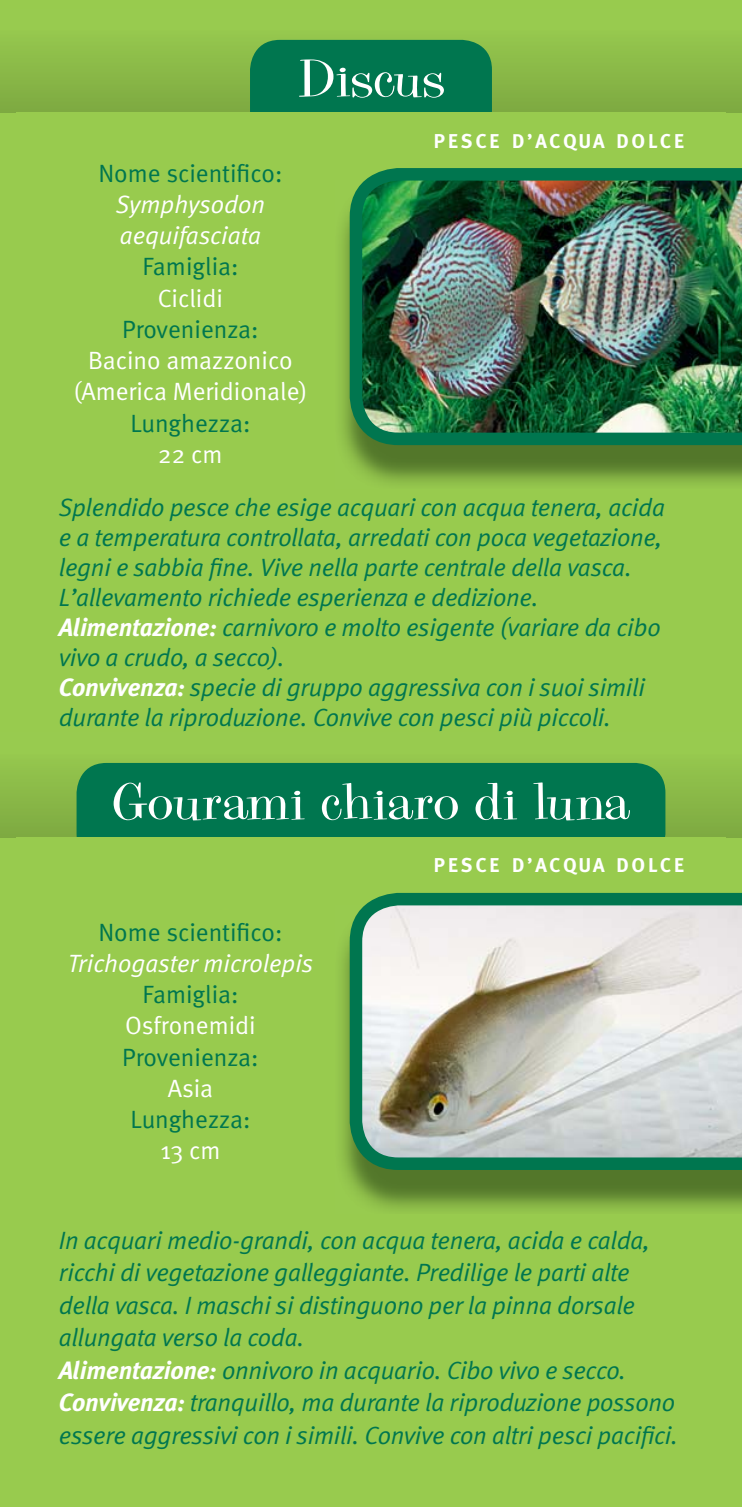
<style>
.page{position:relative;width:742px;height:1507px;background:#fff}
.page>*{position:absolute;margin:0;border:0;box-sizing:border-box;transform-origin:0 0}
.t1{font:55px "Pike";color:#fff;scale:1.3 1}
.t2{font:italic 25px/30px "Meta Normal";letter-spacing:-.01em;color:#00764f}
.t3{font:25px "Meta Normal";color:#00764f}
.t4{font:25px/31.2px "Meta Normal";color:#fff;text-align:center}
.t5{font:italic 25px/31.2px "Meta Normal";color:#fff}
.t6{font:700 20px "Meta";letter-spacing:.15em;color:#fff}
.s1{font-family:"Meta Plus";font-weight:700;color:#fff}
</style>
<div class="page">
<div style="left:0;top:0;width:741px;height:1506px;background:#98cb4e"></div>
<svg style="left:349px;top:893px;width:392px;height:277px;background:#b8c5ba"></svg>
<img style="left:349px;top:168px;width:392px;height:277px">
<div style="left:0;top:9px;width:741px;height:103px;background:linear-gradient(to bottom,#9bcf51,#7eaa41)"></div>
<div style="left:250px;top:40px;width:241px;height:100px;background:#00764f;border-radius:30px"></div>
<div style="left:16px;top:112px;width:709px;height:45px;background:#98cb4e"></div>
<div style="left:0;top:732px;width:741px;height:105px;background:linear-gradient(to bottom,#9bcf51,#7eaa41)"></div>
<div style="left:76px;top:763px;width:589px;height:100px;background:#00764f;border-radius:30px"></div>
<div style="left:16px;top:837px;width:709px;height:44px;background:#98cb4e"></div>
<h1 class="t1" style="left:297px;top:60px;width:115px">Discus</h1>
<p class="t3" style="left:98px;top:163px;width:185px">Nome scientifico:</p>
<p class="t5" style="left:116px;top:190px;width:151px">Symphysodon aequifasciata</p>
<p class="t3" style="left:142px;top:257px;width:97px">Famiglia:</p>
<p class="t4" style="left:158px;top:284px;width:67px">Ciclidi</p>
<p class="t3" style="left:122px;top:319px;width:138px">Provenienza:</p>
<p class="t4" style="left:73px;top:346px;width:235px">Bacino amazzonico (America Meridionale)</p>
<p class="t3" style="left:130px;top:413px;width:121px">Lunghezza:</p>
<p class="t4" style="left:158px;top:440px;width:66px">22 cm</p>
<p class="t6" style="left:433px;top:133px;width:251px">PESCE D’ACQUA DOLCE</p>
<p class="t2" style="left:59px;top:494px;width:607px">Splendido pesce che esige acquari con acqua tenera, acida e a temperatura controllata, arredati con poca vegetazione, legni e sabbia fine. Vive nella parte centrale della vasca.<br>L’allevamento richiede esperienza e dedizione.<br><span class="s1">Alimentazione:</span> carnivoro e molto esigente (variare da cibo vivo a crudo, a secco).<br><span class="s1">Convivenza:</span> specie di gruppo aggressiva con i suoi simili durante la riproduzione. Convive con pesci più piccoli.</p>
<h1 class="t1" style="left:112px;top:782px;width:400px">Gourami chiaro di luna</h1>
<p class="t3" style="left:98px;top:922px;width:185px">Nome scientifico:</p>
<p class="t5" style="left:68px;top:949px;width:247px">Trichogaster microlepis</p>
<p class="t3" style="left:142px;top:984px;width:97px">Famiglia:</p>
<p class="t4" style="left:125px;top:1012px;width:132px">Osfronemidi</p>
<p class="t3" style="left:122px;top:1047px;width:138px">Provenienza:</p>
<p class="t4" style="left:168px;top:1074px;width:47px">Asia</p>
<p class="t3" style="left:130px;top:1109px;width:121px">Lunghezza:</p>
<p class="t4" style="left:160px;top:1137px;width:62px">13 cm</p>
<p class="t6" style="left:433px;top:857px;width:251px">PESCE D’ACQUA DOLCE</p>
<p class="t2" style="left:59px;top:1226px;width:620px;line-height:32.5px">In acquari medio-grandi, con acqua tenera, acida e calda, ricchi di vegetazione galleggiante. Predilige le parti alte della vasca. I maschi si distinguono per la pinna dorsale allungata verso la coda.<br><span class="s1">Alimentazione:</span> onnivoro in acquario. Cibo vivo e secco.<br><span class="s1">Convivenza:</span> tranquillo, ma durante la riproduzione possono essere aggressivi con i simili. Convive con altri pesci pacifici.</p>
</div>
